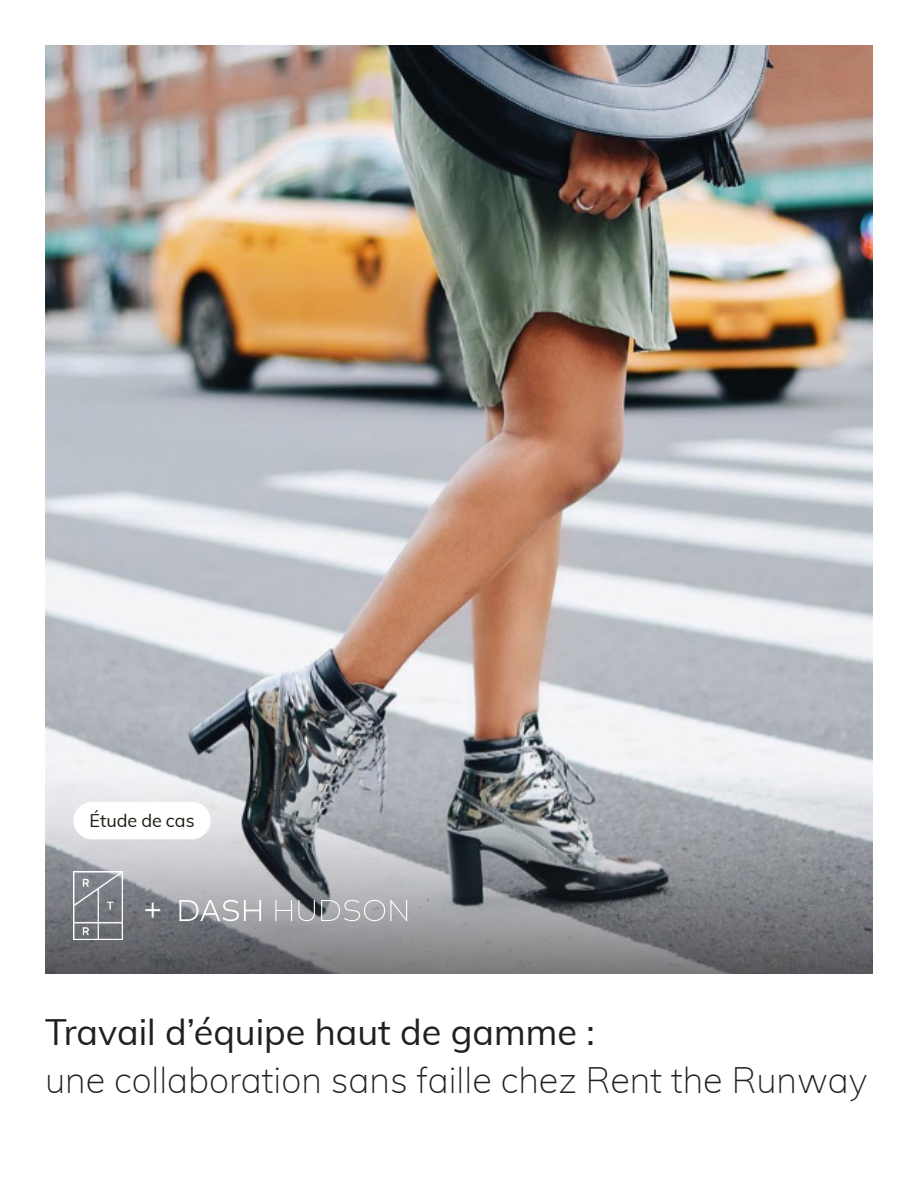
<style>
.page{position:relative;width:918px;height:1188px;background:#fff}
.page>*{position:absolute;margin:0;border:0;box-sizing:border-box;transform-origin:0 0}
.Title_Page_Heading{font:200 36px/48px "Muli";color:#231f20}
.t1{font:30px "Muli";color:#fff}
.Body{font:18px "Muli";color:#191f13}
.s1{font-weight:400}
</style>
<div class="page">
<img style="left:45px;top:45px;width:828px;height:716px">
<svg style="left:45px;top:761px;width:828px;height:212px;background:#919498"></svg>
<div style="left:74px;top:802px;width:137px;height:37px;background:#fff;border-radius:19px"></div>
<svg style="left:179px;top:900px;width:82px;height:21px"></svg>
<svg style="left:275px;top:900px;width:17px;height:21px"></svg>
<svg style="left:298px;top:900px;width:17px;height:21px"></svg>
<svg style="left:321px;top:900px;width:86px;height:21px;background:#b3b4b6"></svg>
<img style="left:74px;top:872px;width:49px;height:67px">
<p class="Body" style="left:90px;top:808px;width:107px">Étude de cas</p>
<p class="t1" style="left:144px;top:886px;width:19px">+</p>
<p class="Title_Page_Heading" style="left:45px;top:1007px;width:824px"><span class="s1">Travail d’équipe haut de gamme :<br></span>une collaboration sans faille chez Rent the Runway</p>
</div>
